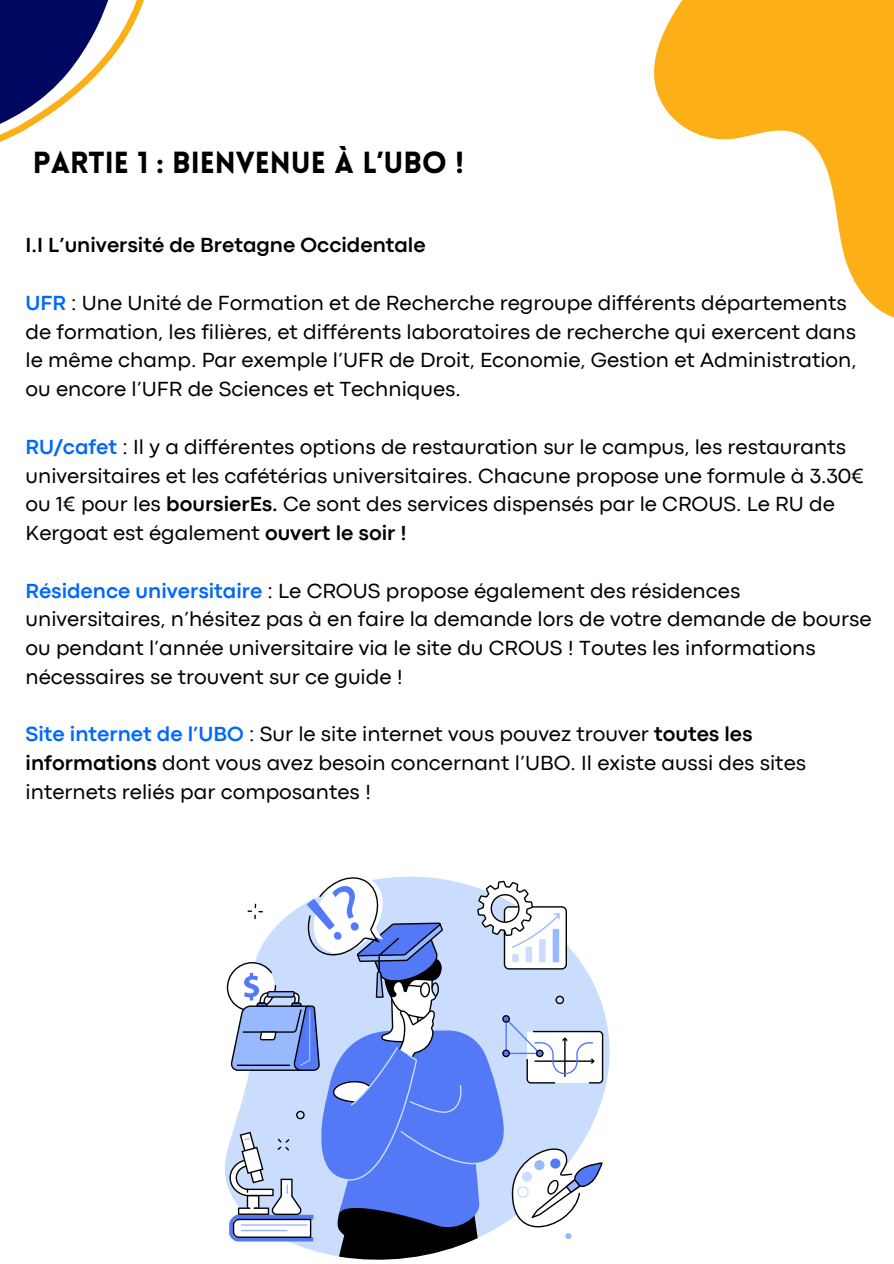
<style>
.page{position:relative;width:894px;height:1264px;background:#fff}
.page>*{position:absolute;margin:0;border:0;box-sizing:border-box;transform-origin:0 0}
.t1{font:900 29.85px "Lovelo";color:#000}
.t2{font:21.3px/28.8px "Codec Pro";color:#000}
.t3{font:700 21.3px "Codec Pro";color:#000}
.s1{font-weight:700;color:#0068ff}
.s2{font-weight:700}
</style>
<div class="page">
<svg style="left:227px;top:876px;width:376px;height:384px"></svg>
<svg style="left:565px;top:1232px;width:6px;height:7px"></svg>
<svg style="left:654px;top:0;width:239px;height:317px;fill:#fcaf17"></svg>
<svg style="left:0;top:0;width:144px;height:142px"></svg>
<p class="t1" style="left:33px;top:150px;width:432px">PARTIE 1 : BIENVENUE À L’UBO !</p>
<p class="t3" style="left:26px;top:238px;width:401px">I.I L’université de Bretagne Occidentale</p>
<p class="t2" style="left:26px;top:290px;width:832px"><span class="s1">UFR</span> : Une Unité de Formation et de Recherche regroupe différents départements de formation, les filières, et différents laboratoires de recherche qui exercent dans le même champ. Par exemple l’UFR de Droit, Economie, Gestion et Administration, ou encore l’UFR de Sciences et Techniques.</p>
<h1 class="t2" style="left:26px;top:434px;width:839px"><span class="s1">RU/cafet</span> : Il y a différentes options de restauration sur le campus, les restaurants universitaires et les cafétérias universitaires. Chacune propose une formule à 3.30€ ou 1€ pour les <span class="s2">boursierEs.</span> Ce sont des services dispensés par le CROUS. Le RU de Kergoat est également <span class="s2">ouvert le soir !</span></h1>
<h2 class="t2" style="left:26px;top:577px;width:847px"><span class="s1">Résidence universitaire</span> : Le CROUS propose également des résidences universitaires, n’hésitez pas à en faire la demande lors de votre demande de bourse ou pendant l’année universitaire via le site du CROUS ! Toutes les informations nécessaires se trouvent sur ce guide !</h2>
<p class="t2" style="left:26px;top:721px;width:781px"><span class="s1">Site internet de l’UBO</span> : Sur le site internet vous pouvez trouver <span class="s2">toutes les informations</span> dont vous avez besoin concernant l’UBO. Il existe aussi des sites internets reliés par composantes !</p>
</div>
